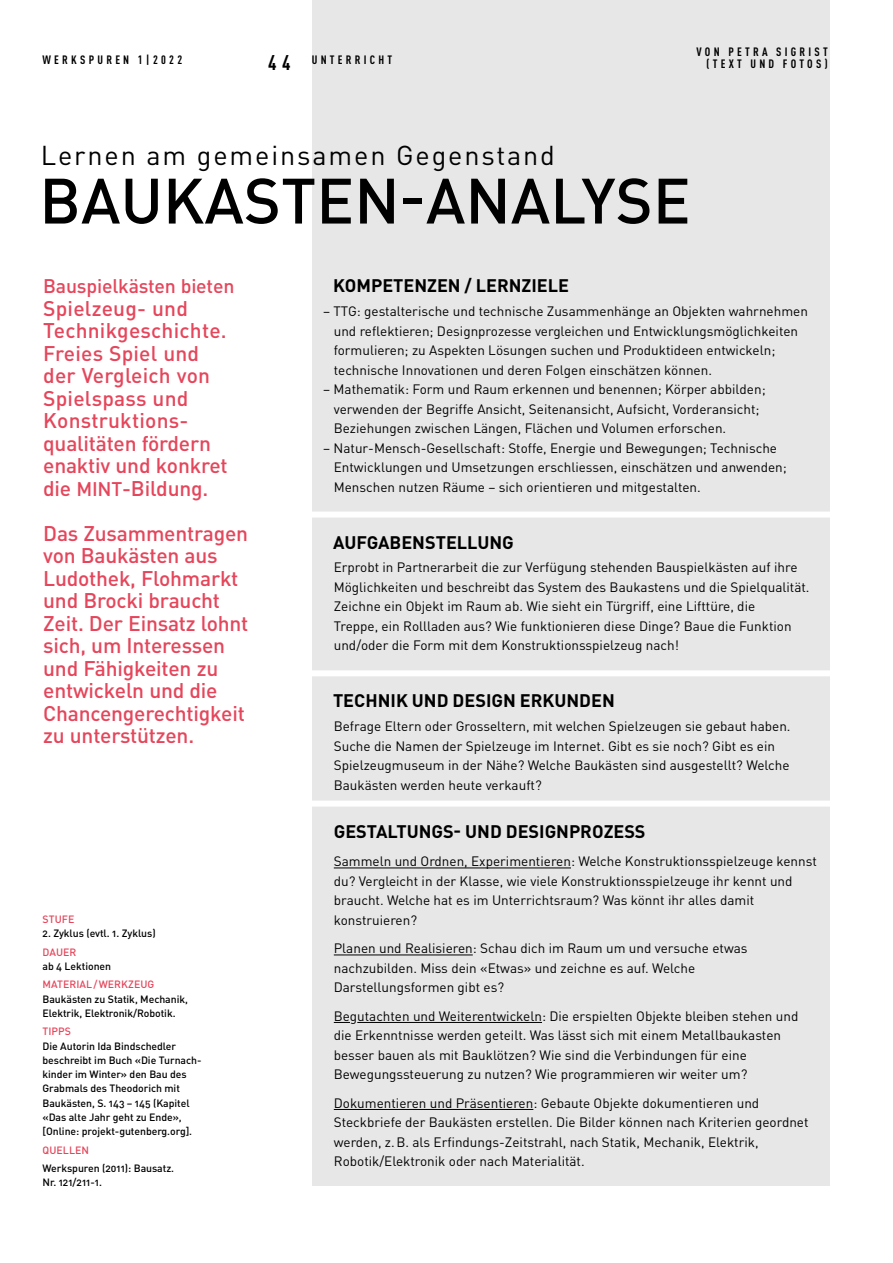
<style>
.page{position:relative;width:893px;height:1263px;background:#fff}
.page>*{position:absolute;margin:0;border:0;box-sizing:border-box;transform-origin:0 0}
.t1{font:500 63px "DIN Pro";color:#000}
.t2{font:27px "DIN Pro";letter-spacing:.07em;color:#000}
.t3{font:500 21px/22.5px "DIN Pro";letter-spacing:-.01em;color:#e5465b}
.t4{font:500 21px/22.5px "DIN Pro";letter-spacing:.01em;color:#e5465b}
.t5{font:700 21px "DIN Cond";color:#000}
.t6{font:500 19.5px "DIN Pro";letter-spacing:-.01em;color:#e5465b}
.t7{font:700 18px "DIN Pro";color:#000}
.t8{font:13.5px/19.5px "DIN Pro";color:#000}
.t9{font:700 12px/12px "DIN Cond";letter-spacing:.27em;color:#000;text-align:right}
.t10{font:500 10.5px/14.2px "DIN Pro";letter-spacing:-.005em;color:#000}
.t11{font:500 10.5px "DIN Pro";letter-spacing:.005em;color:#e5465b}
.s1{font-size:19.5px}
</style>
<div class="page">
<div style="left:313px;top:0;width:517px;height:279px;background:#e7e7e7"></div>
<div style="left:313px;top:279px;width:517px;height:907px;background:#e7e7e7"></div>
<div style="left:308px;top:512px;width:530px;height:6px;background:#fff"></div>
<div style="left:308px;top:670px;width:530px;height:6px;background:#fff"></div>
<div style="left:308px;top:801px;width:530px;height:6px;background:#fff"></div>
<hr style="left:334px;top:867px;width:237px;height:1px;background:#000">
<hr style="left:334px;top:954px;width:139px;height:1px;background:#000">
<svg style="left:334px;top:1022px;width:16px;height:1px"></svg>
<hr style="left:357px;top:1022px;width:185px;height:1px;background:#000">
<hr style="left:334px;top:1109px;width:199px;height:1px;background:#000">
<h3 class="t5" style="left:268px;top:50px;width:24px">4 4</h3>
<p class="t9" style="left:696px;top:46px;width:133px">VON PETRA SIGRIST (TEXT UND FOTOS)</p>
<p class="t9" style="left:43px;top:53px;width:141px">WERKSPUREN 1|2022</p>
<p class="t9" style="left:590px;top:53px;width:240px">VON MUSTER WERKMANN (TEXT UND<br>FOTOS)</p>
<p class="t9" style="left:312px;top:53px;width:82px">UNTERRICHT</p>
<h2 class="t2" style="left:41px;top:137px;width:516px">Lernen am gemeinsamen Gegenstand</h2>
<h1 class="t1" style="left:39px;top:158px;width:653px">BAUKASTEN-ANALYSE</h1>
<h3 class="t6" style="left:43px;top:273px;width:193px">Bauspielkästen bieten</h3>
<h3 class="t4" style="left:43px;top:296px;width:186px">Spielzeug- und<br>Technikgeschichte.<br>Freies Spiel und der Vergleich von<br>Spielspass und<br>Konstruktions&shy;qualitäten fördern enaktiv und konkret die <span class="s1">MINT</span>-Bildung.</h3>
<h3 class="t3" style="left:43px;top:521px;width:207px">Das Zusammentragen von Baukästen aus<br>Ludothek, Flohmarkt und Brocki braucht<br>Zeit. Der Einsatz lohnt sich, um Interessen und Fähigkeiten zu entwickeln und die<br>Chancengerechtigkeit zu unterstützen.</h3>
<p class="t11" style="left:43px;top:912px;width:33px">STUFE</p>
<p class="t10" style="left:43px;top:926px;width:115px">2. Zyklus (evtl. 1. Zyklus)</p>
<p class="t11" style="left:43px;top:945px;width:35px">DAUER</p>
<p class="t10" style="left:43px;top:958px;width:70px">ab 4 Lektionen</p>
<p class="t11" style="left:43px;top:977px;width:113px">MATERIAL/WERKZEUG</p>
<p class="t10" style="left:43px;top:991px;width:147px">Baukästen zu Statik, Mechanik,<br>Elektrik, Elektronik/Robotik.</p>
<p class="t11" style="left:43px;top:1024px;width:30px">TIPPS</p>
<p class="t10" style="left:43px;top:1038px;width:160px">Die Autorin Ida Bindschedler beschreibt im Buch «Die Turnach&shy;kinder im Winter» den Bau des<br>Grabmals des Theodorich mit<br>Baukästen, S. 143 – 145 (Kapitel «Das alte Jahr geht zu Ende», [Online: projekt-gutenberg.org].</p>
<p class="t11" style="left:43px;top:1143px;width:48px">QUELLEN</p>
<p class="t10" style="left:43px;top:1161px;width:133px">Werkspuren (2011): Bausatz.<br>Nr. 121/211-1.</p>
<h3 class="t7" style="left:333px;top:274px;width:238px">KOMPETENZEN / LERNZIELE</h3>
<p class="t8" style="left:334px;top:301px;width:476px;text-indent:-11px">– TTG: gestalterische und technische Zusammenhänge an Objekten wahrnehmen und reflektieren; Designprozesse vergleichen und Entwicklungsmöglichkeiten formulieren; zu Aspekten Lösungen suchen und Produktideen entwickeln; technische Innovationen und deren Folgen einschätzen können.</p>
<p class="t8" style="left:334px;top:379px;width:433px;text-indent:-11px">– Mathematik: Form und Raum erkennen und benennen; Körper abbilden; verwenden der Begriffe Ansicht, Seitenansicht, Aufsicht, Vorderansicht;<br>Beziehungen zwischen Längen, Flächen und Volumen erforschen.</p>
<p class="t8" style="left:334px;top:437px;width:455px;text-indent:-11px">– Natur-Mensch-Gesellschaft: Stoffe, Energie und Bewegungen; Technische<br>Entwicklungen und Umsetzungen erschliessen, einschätzen und anwenden;<br>Menschen nutzen Räume – sich orientieren und mitgestalten.</p>
<h3 class="t7" style="left:333px;top:530px;width:182px">AUFGABENSTELLUNG</h3>
<p class="t8" style="left:334px;top:557px;width:477px">Erprobt in Partnerarbeit die zur Verfügung stehenden Bauspielkästen auf ihre Möglichkeiten und beschreibt das System des Baukastens und die Spielqualität.<br>Zeichne ein Objekt im Raum ab. Wie sieht ein Türgriff, eine Lifttüre, die<br>Treppe, ein Rollladen aus? Wie funktionieren diese Dinge? Baue die Funktion und/oder die Form mit dem Konstruktionsspielzeug nach!</p>
<h3 class="t7" style="left:333px;top:689px;width:283px">TECHNIK UND DESIGN ERKUNDEN</h3>
<p class="t8" style="left:334px;top:716px;width:458px">Befrage Eltern oder Grosseltern, mit welchen Spielzeugen sie gebaut haben.<br>Suche die Namen der Spielzeuge im Internet. Gibt es sie noch? Gibt es ein Spielzeugmuseum in der Nähe? Welche Baukästen sind ausgestellt? Welche Baukästen werden heute verkauft?</p>
<h3 class="t7" style="left:334px;top:819px;width:313px">GESTALTUNGS- UND DESIGNPROZESS</h3>
<p class="t8" style="left:334px;top:851px;width:485px">Sammeln und Ordnen, Experimentieren: Welche Konstruktionsspielzeuge kennst du? Vergleicht in der Klasse, wie viele Konstruktionsspielzeuge ihr kennt und braucht. Welche hat es im Unterrichtsraum? Was könnt ihr alles damit konstruieren?</p>
<p class="t8" style="left:334px;top:938px;width:415px">Planen und Realisieren: Schau dich im Raum um und versuche etwas nachzubilden. Miss dein «Etwas» und zeichne es auf. Welche<br>Darstellungsformen gibt es?</p>
<p class="t8" style="left:334px;top:1005px;width:466px">Begutachten und Weiterentwickeln: Die erspielten Objekte bleiben stehen und die Erkenntnisse werden geteilt. Was lässt sich mit einem Metallbaukasten besser bauen als mit Bauklötzen? Wie sind die Verbindungen für eine Bewegungssteuerung zu nutzen? Wie programmieren wir weiter um?</p>
<p class="t8" style="left:334px;top:1092px;width:476px">Dokumentieren und Präsentieren: Gebaute Objekte dokumentieren und Steckbriefe der Baukästen erstellen. Die Bilder können nach Kriterien geordnet werden, z.B. als Erfindungs-Zeitstrahl, nach Statik, Mechanik, Elektrik, Robotik/Elektronik oder nach Materialität.</p>
</div>
